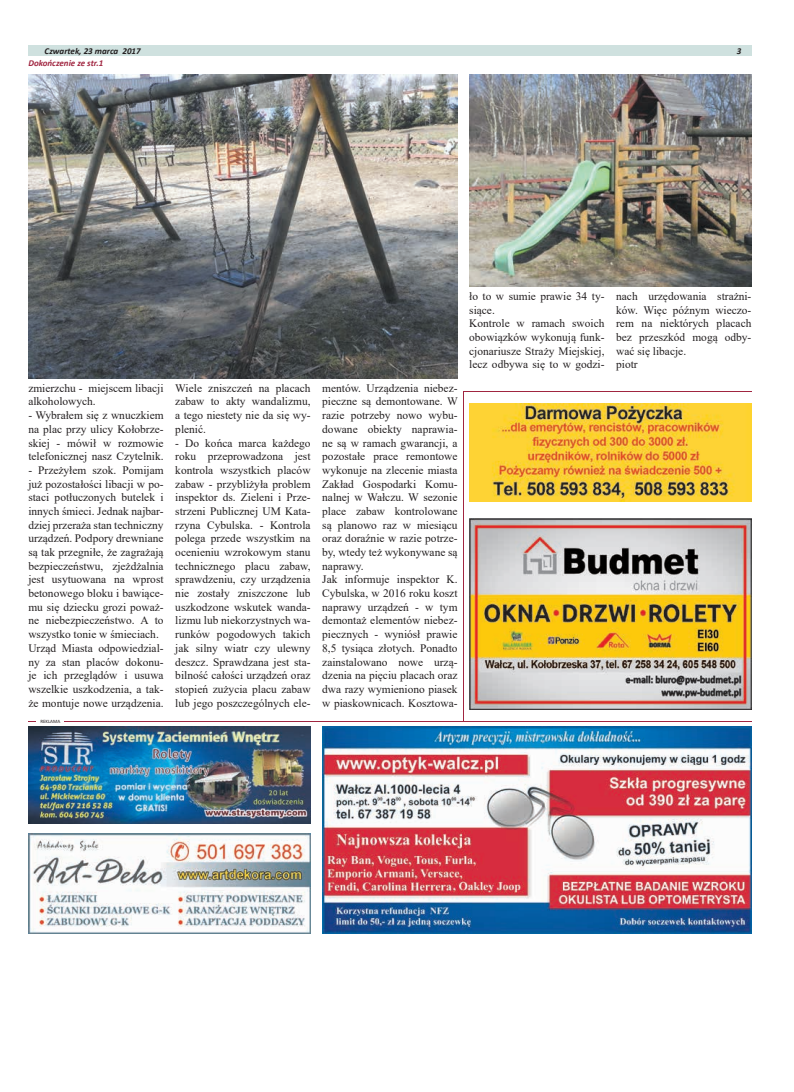
<style>
.page{position:relative;width:794px;height:1092px;background:#fff}
.page>*{position:absolute;margin:0;border:0;box-sizing:border-box;transform-origin:0 0}
.t1{font:11.4px/13.7px "Times New Roman";color:#231f20}
.t2{font:italic 700 9px "Calibri";color:#231f20}
.t3{font:italic 700 9px "Calibri";color:#a02540}
.t4{font:5px "Calibri";color:#231f20}
</style>
<div class="page">
<div style="left:28px;top:45px;width:723px;height:11px;background:#cfe1df"></div>
<hr style="left:28px;top:721px;width:723px;height:1px;background:#a02540">
<hr style="left:37px;top:719px;width:27px;height:4px;background:#fff">
<img style="left:28px;top:833px;width:282px;height:100px">
<img style="left:28px;top:726px;width:282px;height:97px">
<img style="left:322px;top:726px;width:429px;height:207px">
<img style="left:469px;top:518px;width:282px;height:191px">
<hr style="left:463px;top:391px;width:1px;height:330px;background:#a02540">
<img style="left:469px;top:403px;width:282px;height:98px">
<hr style="left:463px;top:391px;width:288px;height:1px;background:#a02540">
<img style="left:28px;top:75px;width:429px;height:303px">
<img style="left:469px;top:75px;width:282px;height:211px">
<p class="t2" style="left:45px;top:44px;width:98px">Czwartek, 23 marca 2017</p>
<p class="t2" style="left:736px;top:44px;width:6px">3</p>
<p class="t3" style="left:28px;top:56px;width:76px">Dokończenie ze str.1</p>
<p class="t1" style="left:28px;top:380px;width:137px">zmierzchu - miejscem libacji alkoholowych.</p>
<p class="t1" style="left:28px;top:408px;width:137px;text-align:justify">- Wybrałem się z wnuczkiem na plac przy ulicy Kołobrze&shy;skiej - mówił w rozmowie telefonicznej nasz Czytelnik.</p>
<p class="t1" style="left:28px;top:463px;width:137px">- Przeżyłem szok. Pomijam już pozostałości libacji w po&shy;staci potłuczonych butelek i innych śmieci. Jednak najbar&shy;dziej przeraża stan techniczny urządzeń. Podpory drewniane są tak przegniłe, że zagrażają bezpieczeństwu, zjeżdżalnia jest usytuowana na wprost betonowego bloku i bawiące&shy;mu się dziecku grozi poważ&shy;ne niebezpieczeństwo. A to wszystko tonie w śmieciach.<br>Urząd Miasta odpowiedzial&shy;ny za stan placów dokonu&shy;je ich przeglądów i usuwa wszelkie uszkodzenia, a tak&shy;że montuje nowe urządzenia.</p>
<p class="t4" style="left:40px;top:717px;width:21px">REKLAMA</p>
<p class="t1" style="left:175px;top:380px;width:137px;text-align:justify">Wiele zniszczeń na placach zabaw to akty wandalizmu, a tego niestety nie da się wy&shy;plenić.</p>
<p class="t1" style="left:175px;top:435px;width:137px;text-align:justify">- Do końca marca każdego roku przeprowadzona jest kontrola wszystkich placów zabaw - przybliżyła problem inspektor ds. Zieleni i Prze&shy;strzeni Publicznej UM Kata&shy;rzyna Cybulska. - Kontrola polega przede wszystkim na ocenieniu wzrokowym stanu technicznego placu zabaw, sprawdzeniu, czy urządzenia nie zostały zniszczone lub uszkodzone wskutek wanda&shy;lizmu lub niekorzystnych wa&shy;runków pogodowych takich jak silny wiatr czy ulewny deszcz. Sprawdzana jest sta&shy;bilność całości urządzeń oraz stopień zużycia placu zabaw lub jego poszczególnych ele-</p>
<p class="t1" style="left:322px;top:381px;width:137px">mentów. Urządzenia niebez&shy;pieczne są demontowane. W razie potrzeby nowo wybu&shy;dowane obiekty naprawia&shy;ne są w ramach gwarancji, a pozostałe prace remontowe wykonuje na zlecenie miasta<br>Zakład Gospodarki Komu&shy;nalnej w Wałczu. W sezonie place zabaw kontrolowane są planowo raz w miesiącu oraz doraźnie w razie potrze&shy;by, wtedy też wykonywane są naprawy.<br>Jak informuje inspektor K.<br>Cybulska, w 2016 roku koszt naprawy urządzeń - w tym demontaż elementów niebez&shy;piecznych - wyniósł prawie<br>8,5 tysiąca złotych. Ponadto zainstalowano nowe urzą&shy;dzenia na pięciu placach oraz dwa razy wymieniono piasek w piaskownicach. Kosztowa-</p>
<p class="t1" style="left:469px;top:289px;width:137px">ło to w sumie prawie 34 ty&shy;siące.<br>Kontrole w ramach swoich obowiązków wykonują funk&shy;cjonariusze Straży Miejskiej, lecz odbywa się to w godzi-</p>
<p class="t1" style="left:616px;top:289px;width:137px">nach urzędowania strażni&shy;ków. Więc późnym wieczo&shy;rem na niektórych placach bez przeszkód mogą odby&shy;wać się libacje.<br>piotr</p>
</div>
